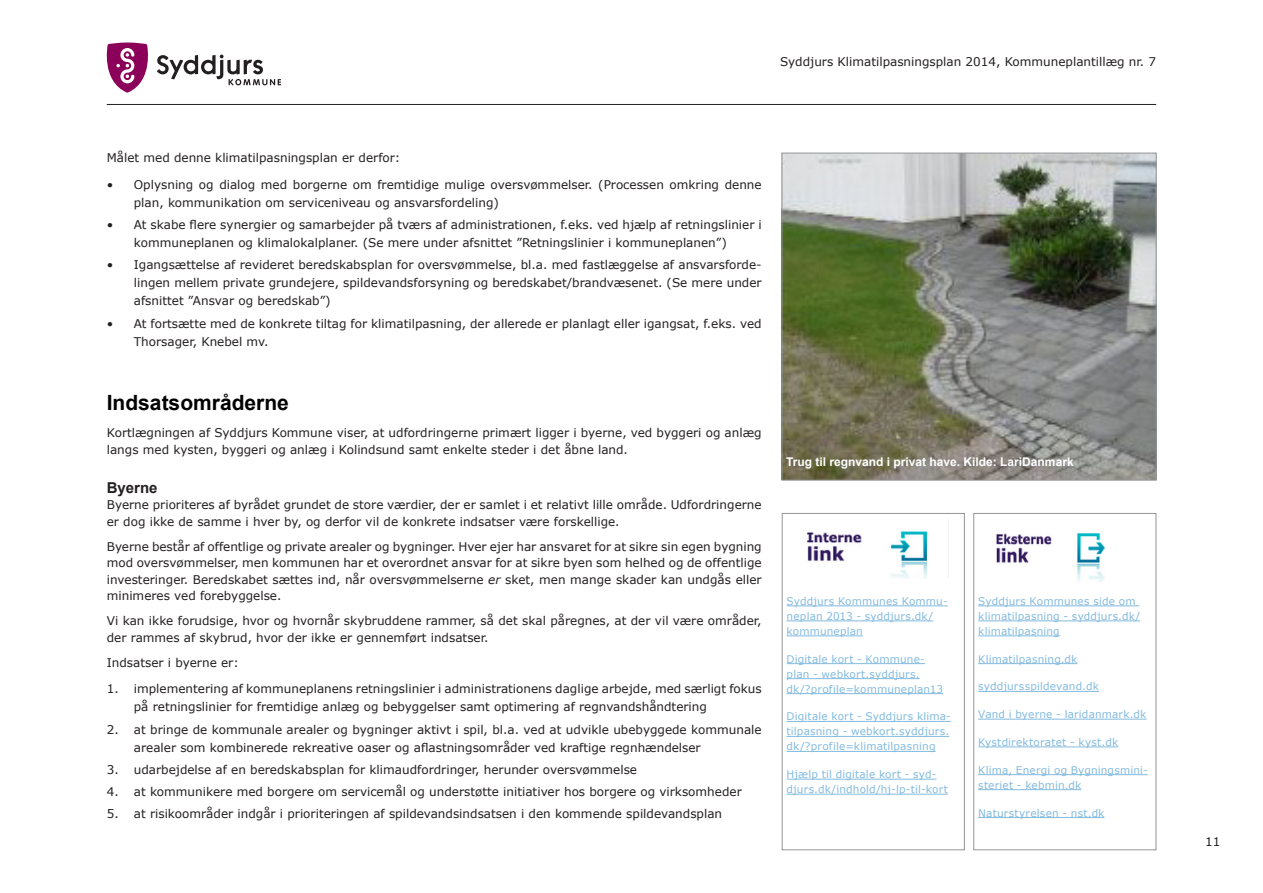
<style>
.page{position:relative;width:1263px;height:893px;background:#fff}
.page>*{position:absolute;margin:0;border:0;box-sizing:border-box;transform-origin:0 0}
.Overskrift_3{font:700 21px "Arial";color:#000}
.Overskrift_5{font:700 15px "Arial";color:#231f20}
.Brødtekst{font:12px/16.5px "Verdana";color:#231f20}
.Punkttekst{font:12px/18px "Verdana";color:#231f20}
.Punktnumre_tekst{font:12px/18px "Verdana";color:#231f20}
.Figurtekst{font:700 12px "Arial";color:#fff}
.Link_tekst{font:10.5px/15px "Verdana";letter-spacing:.015em;color:#82bade}
.s1{font-style:italic}
</style>
<div class="page">
<hr style="left:107px;top:104px;width:1049px;height:1px;background:#231f20">
<svg style="left:107px;top:43px;width:174px;height:50px"></svg>
<hr style="left:978px;top:606px;width:161px;height:1px;background:#82bade">
<hr style="left:978px;top:621px;width:162px;height:1px;background:#82bade">
<hr style="left:978px;top:636px;width:82px;height:1px;background:#82bade">
<hr style="left:978px;top:663px;width:99px;height:1px;background:#82bade">
<hr style="left:978px;top:691px;width:121px;height:1px;background:#82bade">
<hr style="left:978px;top:719px;width:168px;height:1px;background:#82bade">
<hr style="left:978px;top:747px;width:140px;height:1px;background:#82bade">
<hr style="left:978px;top:774px;width:170px;height:1px;background:#82bade">
<hr style="left:978px;top:789px;width:103px;height:1px;background:#82bade">
<hr style="left:978px;top:817px;width:126px;height:1px;background:#82bade">
<div style="left:973px;top:513px;width:183px;height:337px;border:1px solid #939598"></div>
<img style="left:996px;top:533px;width:109px;height:48px">
<hr style="left:787px;top:606px;width:161px;height:1px;background:#82bade">
<hr style="left:787px;top:621px;width:146px;height:1px;background:#82bade">
<hr style="left:787px;top:636px;width:76px;height:1px;background:#82bade">
<hr style="left:787px;top:663px;width:138px;height:1px;background:#82bade">
<hr style="left:787px;top:678px;width:133px;height:1px;background:#82bade">
<hr style="left:787px;top:693px;width:156px;height:1px;background:#82bade">
<hr style="left:787px;top:721px;width:164px;height:1px;background:#82bade">
<hr style="left:787px;top:736px;width:162px;height:1px;background:#82bade">
<hr style="left:787px;top:751px;width:148px;height:1px;background:#82bade">
<hr style="left:787px;top:779px;width:149px;height:1px;background:#82bade">
<hr style="left:787px;top:794px;width:161px;height:1px;background:#82bade">
<div style="left:782px;top:513px;width:182px;height:337px;border:1px solid #939598"></div>
<img style="left:807px;top:531px;width:120px;height:48px">
<img style="left:784px;top:155px;width:370px;height:323px">
<div style="left:782px;top:153px;width:374px;height:327px;border:1px solid #939598"></div>
<p class="Brødtekst" style="left:780px;top:53px;width:377px">Syddjurs Klimatilpasningsplan 2014, Kommuneplantillæg nr. 7</p>
<p class="Brødtekst" style="left:107px;top:149px;width:295px">Målet med denne klimatilpasningsplan er derfor:</p>
<p class="Punkttekst" style="left:134px;top:175px;width:629px;text-indent:-27px">• Oplysning og dialog med borgerne om fremtidige mulige oversvømmelser. (Processen omkring denne plan, kommunikation om serviceniveau og ansvarsfordeling)</p>
<p class="Punkttekst" style="left:134px;top:215px;width:629px;text-indent:-27px">• At skabe flere synergier og samarbejder på tværs af administrationen, f.eks. ved hjælp af retningslinier i kommuneplanen og klimalokalplaner. (Se mere under afsnittet ”Retningslinier i kommuneplanen”)</p>
<p class="Punkttekst" style="left:134px;top:255px;width:629px;text-align:justify;text-indent:-27px">• Igangsættelse af revideret beredskabsplan for oversvømmelse, bl.a. med fastlæggelse af ansvarsforde&shy;lingen mellem private grundejere, spildevandsforsyning og beredskabet/brandvæsenet. (Se mere under afsnittet ”Ansvar og beredskab”)</p>
<p class="Punkttekst" style="left:134px;top:314px;width:629px;text-indent:-27px">• At fortsætte med de konkrete tiltag for klimatilpasning, der allerede er planlagt eller igangsat, f.eks. ved<br>Thorsager, Knebel mv.</p>
<p class="Overskrift_3" style="left:107px;top:389px;width:184px">Indsatsområderne</p>
<p class="Brødtekst" style="left:107px;top:424px;width:656px">Kortlægningen af Syddjurs Kommune viser, at udfordringerne primært ligger i byerne, ved byggeri og anlæg langs med kysten, byggeri og anlæg i Kolindsund samt enkelte steder i det åbne land.</p>
<p class="Overskrift_5" style="left:107px;top:478px;width:52px">Byerne</p>
<p class="Brødtekst" style="left:107px;top:496px;width:656px">Byerne prioriteres af byrådet grundet de store værdier, der er samlet i et relativt lille område. Udfordringerne er dog ikke de samme i hver by, og derfor vil de konkrete indsatser være forskellige.</p>
<p class="Brødtekst" style="left:107px;top:538px;width:656px;text-align:justify">Byerne består af offentlige og private arealer og bygninger. Hver ejer har ansvaret for at sikre sin egen bygning mod oversvømmelser, men kommunen har et overordnet ansvar for at sikre byen som helhed og de offentlige investeringer. Beredskabet sættes ind, når oversvømmelserne <span class="s1">er</span> sket, men mange skader kan undgås eller minimeres ved forebyggelse.</p>
<p class="Brødtekst" style="left:107px;top:612px;width:656px">Vi kan ikke forudsige, hvor og hvornår skybruddene rammer, så det skal påregnes, at der vil være områder, der rammes af skybrud, hvor der ikke er gennemført indsatser.</p>
<p class="Brødtekst" style="left:107px;top:654px;width:133px">Indsatser i byerne er:</p>
<p class="Punktnumre_tekst" style="left:134px;top:680px;width:629px;text-indent:-27px">1. implementering af kommuneplanens retningslinier i administrationens daglige arbejde, med særligt fokus på retningslinier for fremtidige anlæg og bebyggelser samt optimering af regnvandshåndtering</p>
<p class="Punktnumre_tekst" style="left:134px;top:720px;width:629px;text-indent:-27px">2. at bringe de kommunale arealer og bygninger aktivt i spil, bl.a. ved at udvikle ubebyggede kommunale arealer som kombinerede rekreative oaser og aflastningsområder ved kraftige regnhændelser</p>
<p class="Punktnumre_tekst" style="left:107px;top:760px;width:532px">3. udarbejdelse af en beredskabsplan for klimaudfordringer, herunder oversvømmelse</p>
<p class="Punktnumre_tekst" style="left:107px;top:782px;width:636px">4. at kommunikere med borgere om servicemål og understøtte initiativer hos borgere og virksomheder</p>
<p class="Punktnumre_tekst" style="left:107px;top:805px;width:617px">5. at risikoområder indgår i prioriteringen af spildevandsindsatsen i den kommende spildevandsplan</p>
<p class="Figurtekst" style="left:786px;top:454px;width:289px">Trug til regnvand i privat have. Kilde: LariDanmark</p>
<p class="Link_tekst" style="left:787px;top:593px;width:163px">Syddjurs Kommunes Kommu&shy;neplan 2013 - syddjurs.dk/ kommuneplan</p>
<p class="Link_tekst" style="left:787px;top:651px;width:158px">Digitale kort - Kommune&shy;plan - webkort.syddjurs. dk/?profile=kommuneplan13</p>
<p class="Link_tekst" style="left:787px;top:709px;width:166px">Digitale kort - Syddjurs klima&shy;tilpasning - webkort.syddjurs. dk/?profile=klimatilpasning</p>
<p class="Link_tekst" style="left:787px;top:767px;width:163px">Hjælp til digitale kort - syd&shy;djurs.dk/indhold/hj-lp-til-kort</p>
<p class="Link_tekst" style="left:978px;top:593px;width:163px">Syddjurs Kommunes side om klimatilpasning - syddjurs.dk/ klimatilpasning</p>
<p class="Link_tekst" style="left:978px;top:651px;width:101px">Klimatilpasning.dk</p>
<p class="Link_tekst" style="left:978px;top:679px;width:122px">syddjursspildevand.dk</p>
<p class="Link_tekst" style="left:978px;top:707px;width:170px">Vand i byerne - laridanmark.dk</p>
<p class="Link_tekst" style="left:978px;top:734px;width:141px">Kystdirektoratet - kyst.dk</p>
<p class="Link_tekst" style="left:978px;top:762px;width:171px">Klima, Energi og Bygningsmini&shy;steriet - kebmin.dk</p>
<p class="Link_tekst" style="left:978px;top:805px;width:128px">Naturstyrelsen - nst.dk</p>
<p class="Brødtekst" style="left:1205px;top:833px;width:17px">11</p>
</div>
